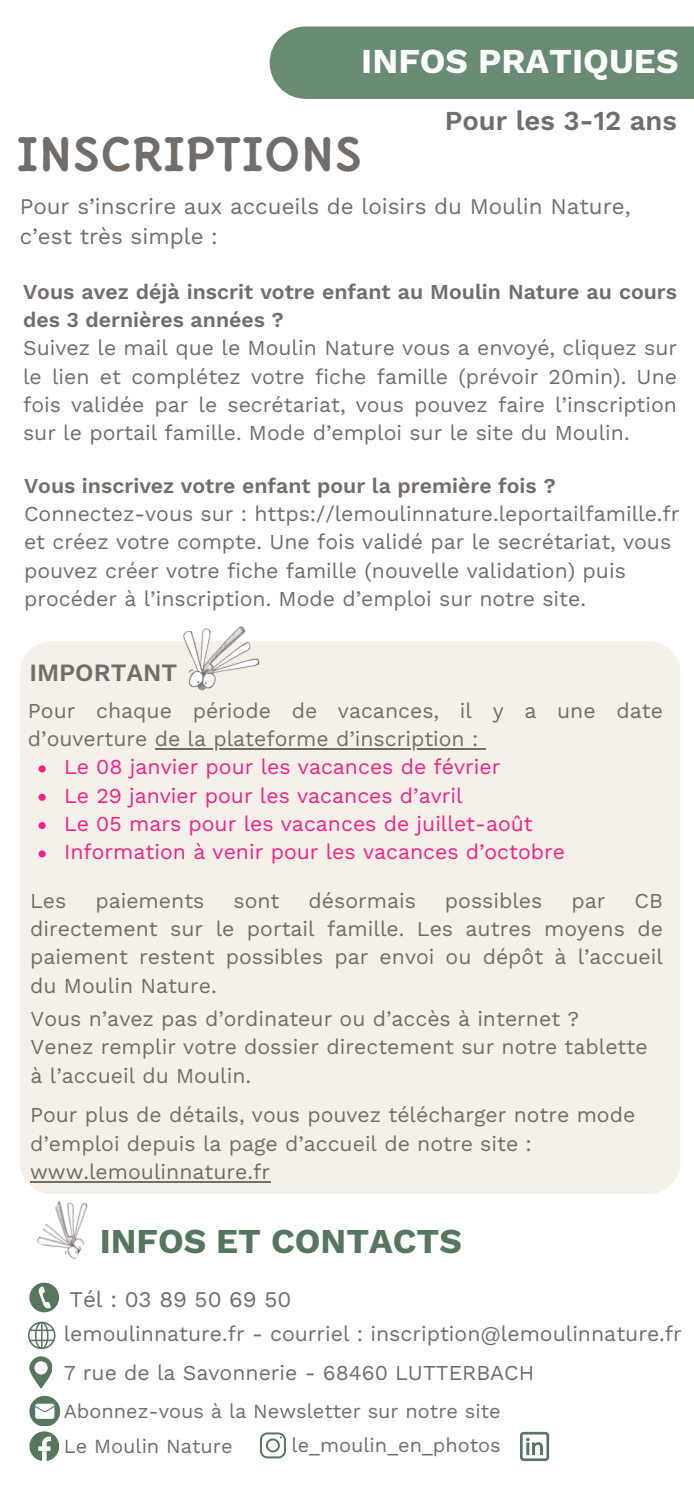
<style>
.page{position:relative;width:694px;height:1489px;background:#fff}
.page>*{position:absolute;margin:0;border:0;box-sizing:border-box;transform-origin:0 0}
.t1{font:700 45px "Delius Unicase";color:#726d68}
.t2{font:700 35px "Work Sans";color:#56765e}
.t3{font:700 35px "Work Sans";color:#fff}
.t4{font:600 27.5px "Work Sans";color:#726d68}
.t5{font:600 25px "Work Sans";color:#726d68}
.t6{font:22.5px/29.8px "Work Sans";color:#726d68}
.t7{font:21.25px/28.2px "Work Sans";color:#726d68}
.t8{font:21.25px "Work Sans";color:#f62188}
.t9{font:20px "Work Sans";color:#726d68}
.s1{font-weight:600}
</style>
<div class="page">
<div style="left:20px;top:641px;width:660px;height:553px;background:#f5f0e8;border-radius:32px"></div>
<svg style="left:29px;top:1396px;width:30px;height:65px"></svg>
<svg style="left:260px;top:1432px;width:26px;height:26px"></svg>
<img style="left:184px;top:626px;width:76px;height:64px">
<div style="left:270px;top:26px;width:424px;height:73px;background:#698a73"></div>
<img style="left:36px;top:1190px;width:52px;height:70px">
<svg style="left:29px;top:1282px;width:30px;height:30px"></svg>
<svg style="left:29px;top:1356px;width:23px;height:32px"></svg>
<svg style="left:28px;top:1321px;width:27px;height:28px"></svg>
<svg style="left:520px;top:1432px;width:29px;height:29px"></svg>
<hr style="left:155px;top:748px;width:323px;height:1px;background:#726d68">
<svg style="left:39px;top:765px;width:7px;height:7px"></svg>
<svg style="left:39px;top:794px;width:7px;height:7px"></svg>
<svg style="left:39px;top:822px;width:7px;height:7px"></svg>
<svg style="left:39px;top:850px;width:7px;height:7px"></svg>
<hr style="left:30px;top:1181px;width:240px;height:2px;background:#726d68">
<h5 class="t3" style="left:361px;top:41px;width:319px">INFOS PRATIQUES</h5>
<p class="t4" style="left:445px;top:104px;width:234px">Pour les 3-12 ans</p>
<p class="t1" style="left:16px;top:125px;width:347px">INSCRIPTIONS</p>
<p class="t6" style="left:20px;top:192px;width:612px">Pour s’inscrire aux accueils de loisirs du Moulin Nature, c’est très simple :</p>
<h2 class="t7" style="left:23px;top:277px;width:655px"><span class="s1">Vous avez déjà inscrit votre enfant au Moulin Nature au cours des 3 dernières années ?<br></span>Suivez le mail que le Moulin Nature vous a envoyé, cliquez sur le lien et complétez votre fiche famille (prévoir 20min). Une fois validée par le secrétariat, vous pouvez faire l’inscription sur le portail famille. Mode d’emploi sur le site du Moulin.</h2>
<p class="t7" style="left:24px;top:471px;width:657px"><span class="s1">Vous inscrivez votre enfant pour la première fois ?<br></span>Connectez-vous sur : https://lemoulinnature.leportailfamille.fr et créez votre compte. Une fois validé par le secrétariat, vous pouvez créer votre fiche famille (nouvelle validation) puis procéder à l’inscription. Mode d’emploi sur notre site.</p>
<p class="t5" style="left:29px;top:658px;width:149px">IMPORTANT</p>
<h5 class="t7" style="left:28px;top:696px;width:636px">Pour chaque période de vacances, il y a une date d’ouverture de la plateforme d’inscription :</h5>
<p class="t8" style="left:64px;top:754px;width:438px">Le 08 janvier pour les vacances de février</p>
<h3 class="t8" style="left:64px;top:783px;width:400px">Le 29 janvier pour les vacances d’avril</h3>
<h5 class="t8" style="left:64px;top:811px;width:470px">Le 05 mars pour les vacances de juillet-août</h5>
<p class="t8" style="left:64px;top:839px;width:502px">Information à venir pour les vacances d’octobre</p>
<h5 class="t7" style="left:30px;top:886px;width:38px">Les</h5>
<h5 class="t7" style="left:95px;top:886px;width:111px">paiements</h5>
<h5 class="t7" style="left:233px;top:886px;width:48px">sont</h5>
<h5 class="t7" style="left:308px;top:886px;width:109px">désormais</h5>
<h5 class="t7" style="left:445px;top:886px;width:99px">possibles</h5>
<h5 class="t7" style="left:571px;top:886px;width:36px">par</h5>
<h5 class="t7" style="left:30px;top:886px;width:634px;text-align:justify;text-indent:604px">CB directement sur le portail famille. Les autres moyens de paiement restent possibles par envoi ou dépôt à l’accueil du Moulin Nature.</h5>
<p class="t7" style="left:31px;top:1005px;width:618px">Vous n’avez pas d’ordinateur ou d’accès à internet ?<br>Venez remplir votre dossier directement sur notre tablette à l’accueil du Moulin.</p>
<h5 class="t7" style="left:30px;top:1101px;width:606px">Pour plus de détails, vous pouvez télécharger notre mode d’emploi depuis la page d’accueil de notre site : www.lemoulinnature.fr</h5>
<h5 class="t2" style="left:100px;top:1220px;width:364px">INFOS ET CONTACTS</h5>
<h5 class="t6" style="left:69px;top:1284px;width:223px">Tél : 03 89 50 69 50</h5>
<h5 class="t7" style="left:64px;top:1319px;width:619px">lemoulinnature.fr - courriel : inscription@lemoulinnature.fr</h5>
<h5 class="t7" style="left:64px;top:1358px;width:472px">7 rue de la Savonnerie - 68460 LUTTERBACH</h5>
<h2 class="t9" style="left:64px;top:1399px;width:438px">Abonnez-vous à la Newsletter sur notre site</h2>
<h4 class="t9" style="left:64px;top:1434px;width:170px">Le Moulin Nature</h4>
<h1 class="t9" style="left:292px;top:1433px;width:210px">le_moulin_en_photos</h1>
</div>
